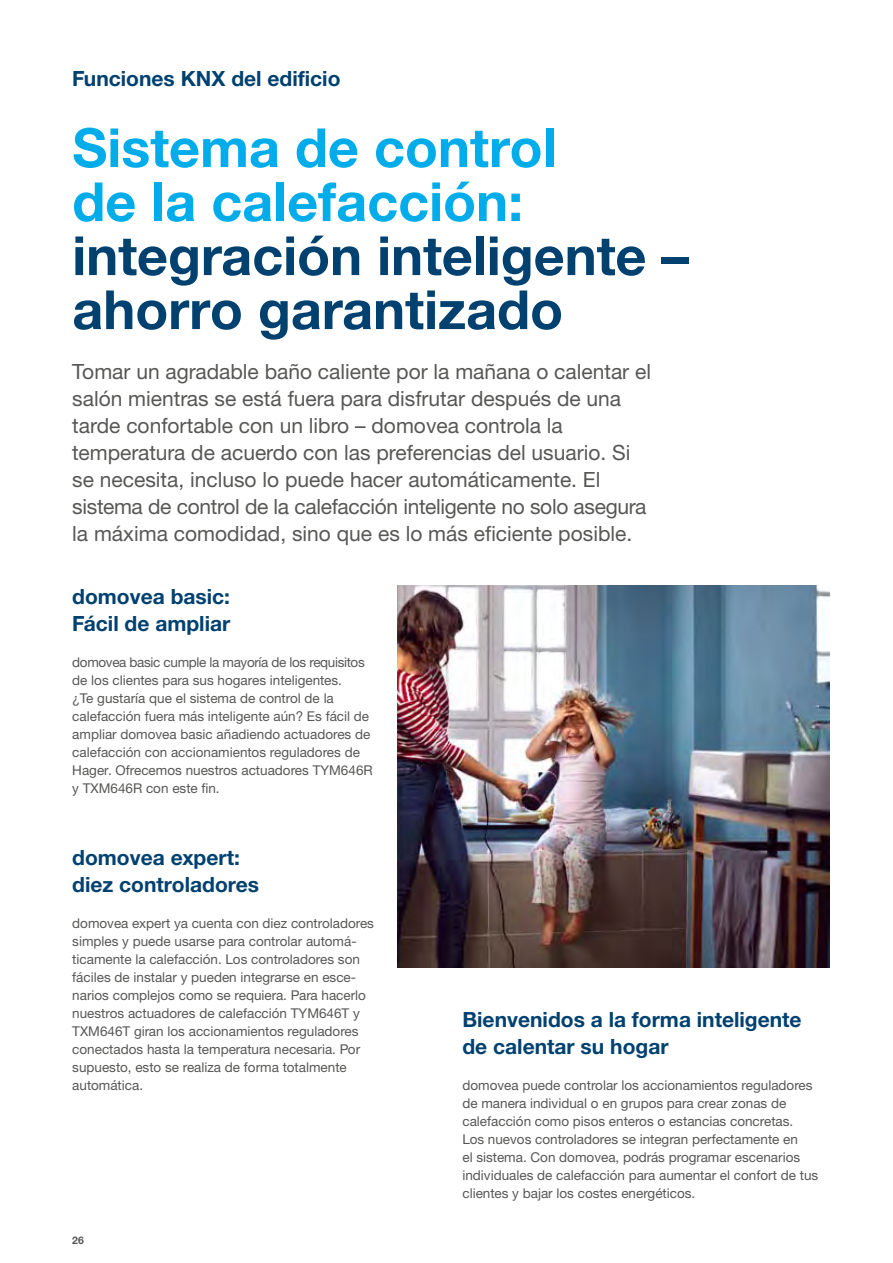
<style>
.page{position:relative;width:893px;height:1263px;background:#fff}
.page>*{position:absolute;margin:0;border:0;box-sizing:border-box;transform-origin:0 0}
.t1{font:700 54px/54px "Helvetica Neue LTW1 G";color:#004170}
.t2{font:700 54px/54px "Helvetica Neue LTW1 G";color:#00ace9}
.t3{font:21px/27px "Helvetica Neue LTW1 G";color:#575756}
.t4{font:700 21px/27px "Helvetica Neue LTW1 G";color:#004170}
.t5{font:13.5px/18px "Helvetica Neue LTW1 G";color:#575756}
.t6{font:700 10.5px "Helvetica Neue LTW1 G";color:#575756}
</style>
<div class="page">
<img style="left:397px;top:585px;width:432px;height:383px">
<h2 class="t4" style="left:72px;top:65px;width:270px">Funciones KNX del edificio</h2>
<h1 class="t2" style="left:72px;top:120px;width:486px">Sistema de control de la calefacción:</h1>
<h1 class="t1" style="left:72px;top:228px;width:618px">integración inteligente – ahorro garantizado</h1>
<p class="t3" style="left:72px;top:357px;width:580px">Tomar un agradable baño caliente por la mañana o calentar el salón mientras se está fuera para disfrutar después de una tarde confortable con un libro – domovea controla la temperatura de acuerdo con las preferencias del usuario. Si se necesita, incluso lo puede hacer automáticamente. El sistema de control de la calefacción inteligente no solo asegura la máxima comodidad, sino que es lo más eficiente posible.</p>
<h2 class="t4" style="left:72px;top:582px;width:160px">domovea basic:<br>Fácil de ampliar</h2>
<p class="t5" style="left:72px;top:653px;width:302px">domovea basic cumple la mayoría de los requisitos de los clientes para sus hogares inteligentes.<br>¿Te gustaría que el sistema de control de la calefacción fuera más inteligente aún? Es fácil de ampliar domovea basic añadiendo actuadores de calefacción con accionamientos reguladores de Hager. Ofrecemos nuestros actuadores TYM646R y TXM646R con este fin.</p>
<h2 class="t4" style="left:72px;top:843px;width:188px">domovea expert: diez controladores</h2>
<p class="t5" style="left:72px;top:914px;width:303px">domovea expert ya cuenta con diez controladores simples y puede usarse para controlar automá&shy;ticamente la calefacción. Los controladores son fáciles de instalar y pueden integrarse en esce&shy;narios complejos como se requiera. Para hacerlo nuestros actuadores de calefacción TYM646T y TXM646T giran los accionamientos reguladores conectados hasta la temperatura necesaria. Por supuesto, esto se realiza de forma totalmente automática.</p>
<p class="t6" style="left:72px;top:1233px;width:13px">26</p>
<h2 class="t4" style="left:462px;top:1005px;width:341px">Bienvenidos a la forma inteligente de calentar su hogar</h2>
<p class="t5" style="left:462px;top:1076px;width:357px">domovea puede controlar los accionamientos reguladores de manera individual o en grupos para crear zonas de calefacción como pisos enteros o estancias concretas.<br>Los nuevos controladores se integran perfectamente en<br>el sistema. Con domovea, podrás programar escenarios individuales de calefacción para aumentar el confort de tus clientes y bajar los costes energéticos.</p>
</div>
